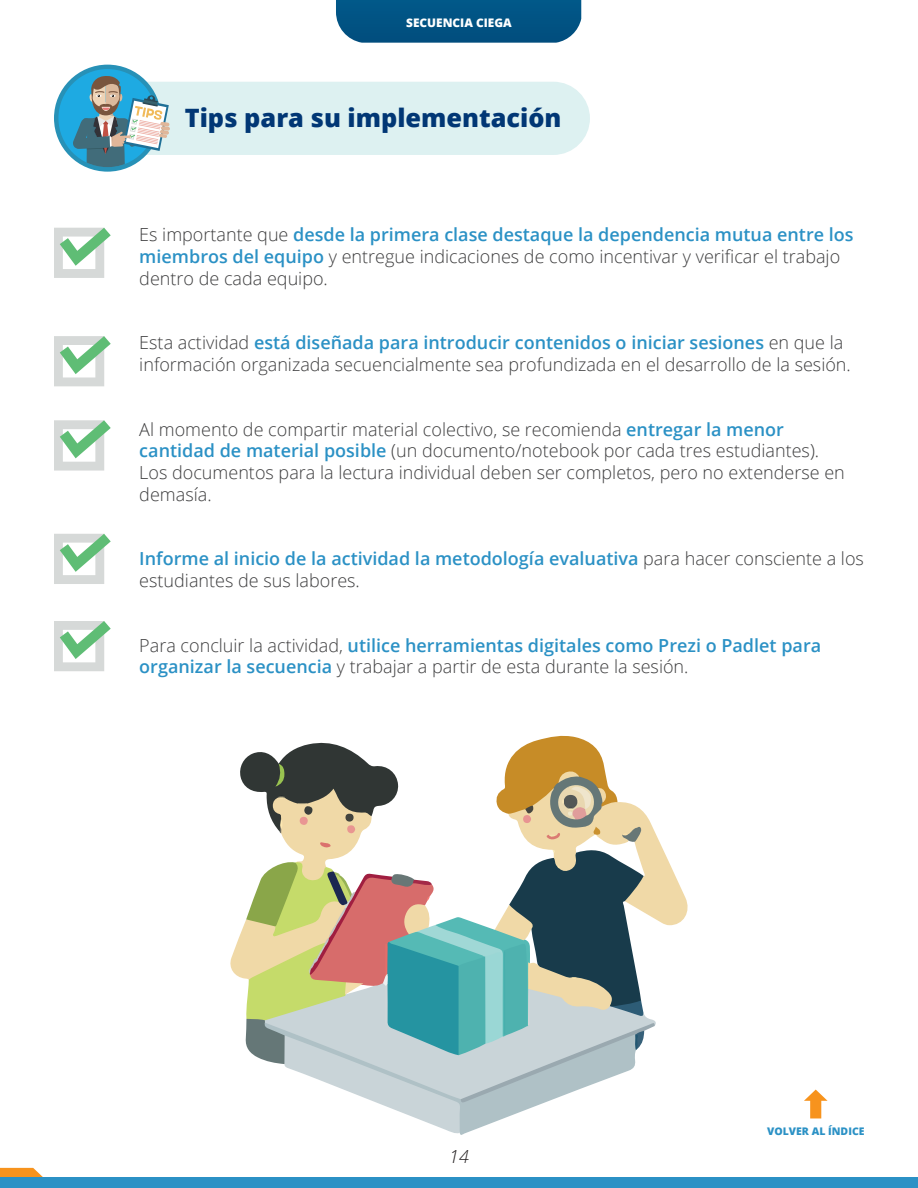
<style>
.page{position:relative;width:918px;height:1188px;background:#fff}
.page>*{position:absolute;margin:0;border:0;box-sizing:border-box;transform-origin:0 0}
.t1{font:800 25.35px "Open Sans";color:#013775}
.t2{font:300 18px/21.6px "Open Sans";color:#3e3e3f}
.t3{font:600 18px/21.6px "Open Sans";color:#2b91c5}
.t4{font:italic 300 18px "Open Sans";color:#231f20}
.t5{font:800 11.85px "Open Sans";color:#fff}
.t6{font:800 10.5px "Open Sans";color:#2b91c5}
.s1{font-weight:600;color:#2b91c5}
.s2{font-weight:300;color:#3e3e3f}
</style>
<div class="page">
<svg style="left:0;top:1168px;width:44px;height:10px"></svg>
<div style="left:0;top:1178px;width:918px;height:10px;background:#2b91c5"></div>
<svg style="left:54px;top:228px;width:57px;height:50px"></svg>
<svg style="left:54px;top:336px;width:57px;height:50px"></svg>
<svg style="left:54px;top:420px;width:57px;height:51px"></svg>
<svg style="left:54px;top:534px;width:57px;height:50px"></svg>
<svg style="left:54px;top:621px;width:57px;height:50px"></svg>
<div style="left:54px;top:65px;width:107px;height:107px;background:#2791b7;border-radius:50%"></div>
<div style="left:58px;top:69px;width:99px;height:98px;background:#1eaae2;border-radius:50%"></div>
<svg style="left:73px;top:75px;width:517px;height:92px"></svg>
<svg style="left:230px;top:735px;width:458px;height:400px"></svg>
<svg style="left:804px;top:1090px;width:24px;height:28px"></svg>
<div style="left:336px;top:0;width:245px;height:43px;background:#015483"></div>
<p class="t5" style="left:406px;top:14px;width:107px">SECUENCIA CIEGA</p>
<h1 class="t1" style="left:185px;top:99px;width:378px">Tips para su implementación</h1>
<p class="t2" style="left:139px;top:224px;width:716px">Es importante que <span class="s1">desde la primera clase destaque la dependencia mutua entre los miembros del equipo</span> y entregue indicaciones de como incentivar y verificar el trabajo dentro de cada equipo.</p>
<p class="t2" style="left:139px;top:332px;width:713px">Esta actividad <span class="s1">está diseñada para introducir contenidos o iniciar sesiones</span> en que la información organizada secuencialmente sea profundizada en el desarrollo de la sesión.</p>
<p class="t2" style="left:139px;top:418px;width:707px">Al momento de compartir material colectivo, se recomienda <span class="s1">entregar la menor cantidad de material posible</span> (un documento/notebook por cada tres estudiantes).<br>Los documentos para la lectura individual deben ser completos, pero no extenderse en demasía.</p>
<p class="t3" style="left:139px;top:548px;width:726px">Informe al inicio de la actividad la metodología evaluativa <span class="s2">para hacer consciente a los estudiantes de sus labores.</span></p>
<p class="t3" style="left:139px;top:634px;width:683px"><span class="s2">Para concluir la actividad,</span> utilice herramientas digitales como Prezi o Padlet para organizar la secuencia <span class="s2">y trabajar a partir de esta durante la sesión.</span></p>
<p class="t4" style="left:449px;top:1144px;width:21px">14</p>
<p class="t6" style="left:767px;top:1123px;width:99px">VOLVER AL ÍNDICE</p>
</div>
